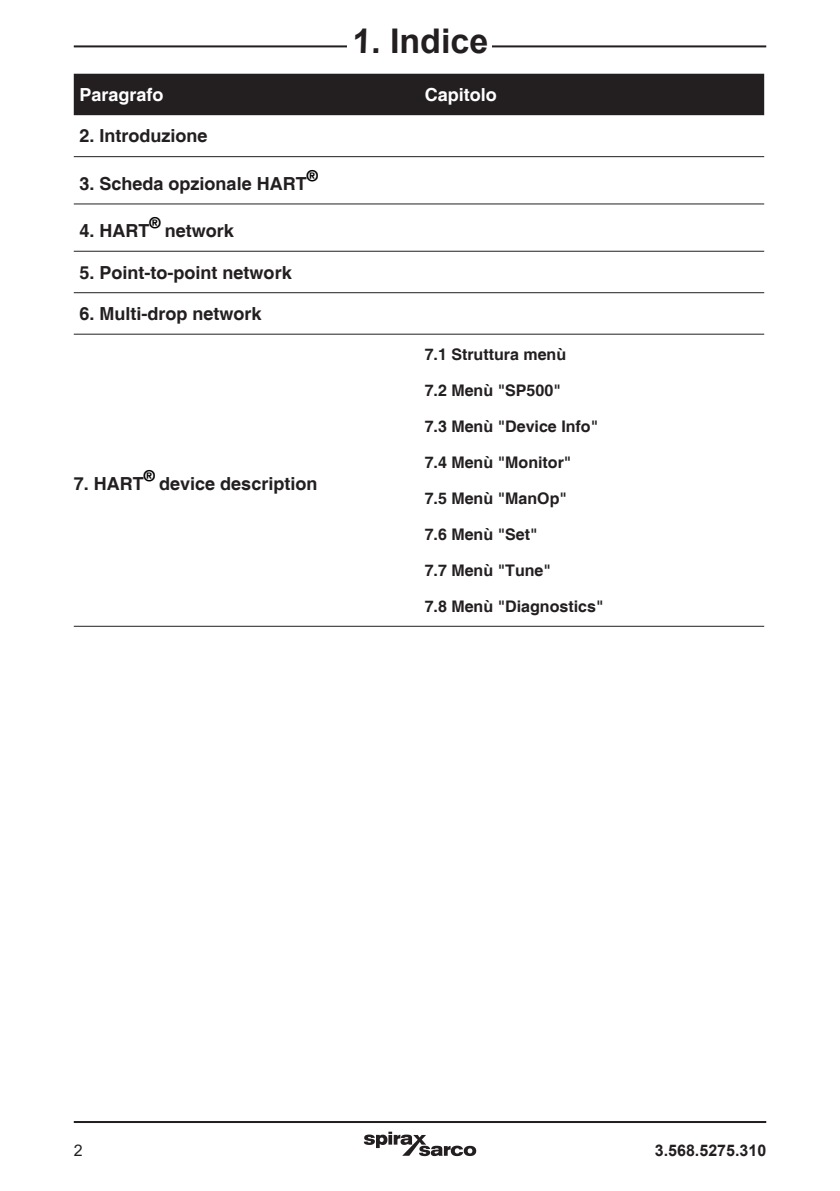
<style>
.page{position:relative;width:840px;height:1191px;background:#fff}
.page>*{position:absolute;margin:0;border:0;box-sizing:border-box;transform-origin:0 0}
.paragrafo{font:700 34px "Arial";color:#231f20}
.sottotitolo_2{font:700 18px "Helvetica";color:#231f20}
.sottotitolo_2-2{font:700 18px "Helvetica";color:#fff}
.corpo_testo{font:700 16px "Helvetica";color:#231f20}
.t1{font:700 16px "Arial";color:#231f20}
.corpo_testo-2{font:16px "Arial";color:#231f20}
.sottotitolo_2-3{font:700 15px "Helvetica";color:#000}
</style>
<div class="page">
<hr style="left:74px;top:45px;width:691px;height:2px;background:#231f20">
<hr style="left:74px;top:1121px;width:691px;height:2px;background:#231f20">
<svg style="left:363px;top:1131px;width:113px;height:25px"></svg>
<div style="left:347px;top:39px;width:144px;height:14px;background:#fff"></div>
<div style="left:74px;top:74px;width:689px;height:41px;background:#231f20"></div>
<hr style="left:74px;top:156px;width:345px;height:1px;background:#231f20">
<hr style="left:419px;top:156px;width:344px;height:1px;background:#231f20">
<hr style="left:74px;top:203px;width:345px;height:1px;background:#231f20">
<hr style="left:419px;top:203px;width:344px;height:1px;background:#231f20">
<hr style="left:74px;top:251px;width:345px;height:1px;background:#231f20">
<hr style="left:419px;top:251px;width:344px;height:1px;background:#231f20">
<hr style="left:74px;top:292px;width:345px;height:1px;background:#231f20">
<hr style="left:419px;top:292px;width:344px;height:1px;background:#231f20">
<hr style="left:74px;top:334px;width:345px;height:1px;background:#231f20">
<hr style="left:419px;top:334px;width:344px;height:1px;background:#231f20">
<hr style="left:74px;top:626px;width:345px;height:1px;background:#231f20">
<hr style="left:419px;top:626px;width:344px;height:1px;background:#231f20">
<p class="paragrafo" style="left:352px;top:17px;width:138px">1. Indice</p>
<p class="sottotitolo_2-2" style="left:79px;top:84px;width:86px">Paragrafo</p>
<p class="sottotitolo_2-2" style="left:424px;top:84px;width:73px">Capitolo</p>
<p class="sottotitolo_2" style="left:79px;top:125px;width:130px">2. Introduzione</p>
<p class="sottotitolo_2" style="left:79px;top:172px;width:229px">3. Scheda opzionale HART</p>
<p class="sottotitolo_2-3" style="left:306px;top:167px;width:13px">®</p>
<p class="sottotitolo_2-3" style="left:149px;top:214px;width:13px">®</p>
<p class="sottotitolo_2" style="left:79px;top:220px;width:72px">4. HART</p>
<p class="sottotitolo_2" style="left:165px;top:220px;width:71px">network</p>
<p class="sottotitolo_2" style="left:79px;top:261px;width:214px">5. Point-to-point network</p>
<p class="sottotitolo_2" style="left:79px;top:303px;width:184px">6. Multi-drop network</p>
<p class="sottotitolo_2-3" style="left:144px;top:467px;width:13px">®</p>
<p class="sottotitolo_2" style="left:159px;top:472px;width:160px">device description</p>
<p class="sottotitolo_2" style="left:74px;top:472px;width:72px">7. HART</p>
<p class="corpo_testo" style="left:424px;top:344px;width:143px">7.1 Struttura menù</p>
<p class="corpo_testo" style="left:424px;top:380px;width:138px">7.2 Menù "SP500"</p>
<p class="corpo_testo" style="left:424px;top:416px;width:175px">7.3 Menù "Device Info"</p>
<p class="corpo_testo" style="left:424px;top:452px;width:148px">7.4 Menù "Monitor"</p>
<p class="corpo_testo" style="left:424px;top:488px;width:144px">7.5 Menù "ManOp"</p>
<p class="corpo_testo" style="left:424px;top:524px;width:114px">7.6 Menù "Set"</p>
<p class="corpo_testo" style="left:424px;top:560px;width:128px">7.7 Menù "Tune"</p>
<p class="corpo_testo" style="left:424px;top:596px;width:180px">7.8 Menù "Diagnostics"</p>
<p class="corpo_testo-2" style="left:74px;top:1139px;width:10px">2</p>
<p class="t1" style="left:654px;top:1138px;width:113px">3.568.5275.310</p>
</div>
